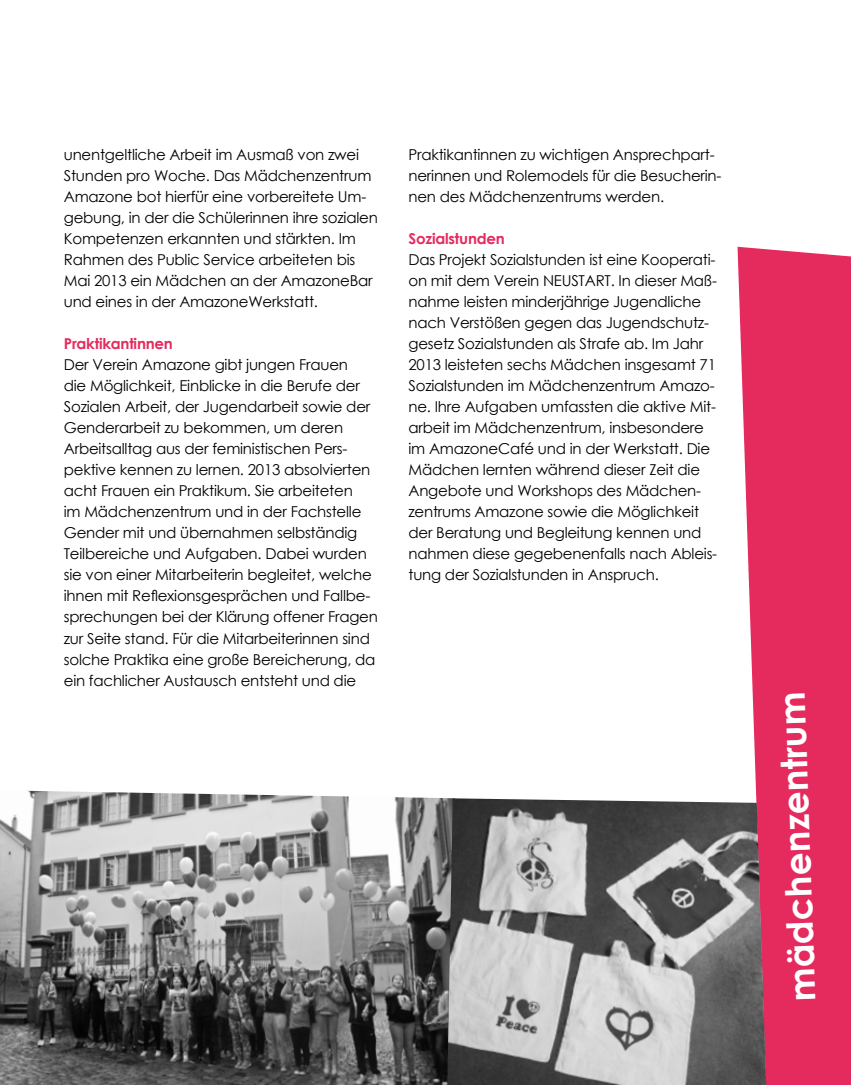
<style>
.page{position:relative;width:851px;height:1085px;background:#fff}
.page>*{position:absolute;margin:0;border:0;box-sizing:border-box;transform-origin:0 0}
.t1{font:700 36px "Century Gothic";color:#fff}
.t2{font:15px/21px "Century Gothic";letter-spacing:-.015em;color:#000}
.t3{font:700 15px "Century Gothic";letter-spacing:-.015em;color:#e52a5e}
</style>
<div class="page">
<svg style="left:737px;top:247px;width:113px;height:837px;background:#e63869"></svg>
<img style="left:0;top:790px;width:447px;height:294px">
<img style="left:447px;top:798px;width:319px;height:286px">
<p class="t2" style="left:64px;top:144px;width:315px">unentgeltliche Arbeit im Ausmaß von zwei Stunden pro Woche. Das Mädchenzentrum Amazone bot hierfür eine vorbereitete Um&shy;gebung, in der die Schülerinnen ihre sozialen Kompetenzen erkannten und stärkten. Im Rahmen des Public Service arbeiteten bis Mai 2013 ein Mädchen an der AmazoneBar und eines in der AmazoneWerkstatt.</p>
<p class="t3" style="left:64px;top:332px;width:111px">Praktikantinnen</p>
<p class="t2" style="left:64px;top:354px;width:315px">Der Verein Amazone gibt jungen Frauen<br>die Möglichkeit, Einblicke in die Berufe der Sozialen Arbeit, der Jugendarbeit sowie der Genderarbeit zu bekommen, um deren Arbeitsalltag aus der feministischen Pers&shy;pektive kennen zu lernen. 2013 absolvierten acht Frauen ein Praktikum. Sie arbeiteten<br>im Mädchenzentrum und in der Fachstelle Gender mit und übernahmen selbständig Teilbereiche und Aufgaben. Dabei wurden sie von einer Mitarbeiterin begleitet, welche ihnen mit Reflexionsgesprächen und Fallbe&shy;sprechungen bei der Klärung offener Fragen zur Seite stand. Für die Mitarbeiterinnen sind solche Praktika eine große Bereicherung, da ein fachlicher Austausch entsteht und die</p>
<p class="t2" style="left:408px;top:144px;width:314px">Praktikantinnen zu wichtigen Ansprechpart&shy;nerinnen und Rolemodels für die Besucherin&shy;nen des Mädchenzentrums werden.</p>
<p class="t3" style="left:408px;top:227px;width:98px">Sozialstunden</p>
<p class="t2" style="left:408px;top:249px;width:310px">Das Projekt Sozialstunden ist eine Kooperati&shy;on mit dem Verein NEUSTART. In dieser Maß&shy;nahme leisten minderjährige Jugendliche nach Verstößen gegen das Jugendschutz&shy;gesetz Sozialstunden als Strafe ab. Im Jahr 2013 leisteten sechs Mädchen insgesamt 71<br>Sozialstunden im Mädchenzentrum Amazo&shy;ne. Ihre Aufgaben umfassten die aktive Mit&shy;arbeit im Mädchenzentrum, insbesondere im AmazoneCafé und in der Werkstatt. Die Mädchen lernten während dieser Zeit die Angebote und Workshops des Mädchen&shy;zentrums Amazone sowie die Möglichkeit der Beratung und Begleitung kennen und nahmen diese gegebenenfalls nach Ableis&shy;tung der Sozialstunden in Anspruch.</p>
<h1 class="t1" style="left:775px;top:1002px;width:311px;rotate:-92deg">mädchenzentrum</h1>
</div>
